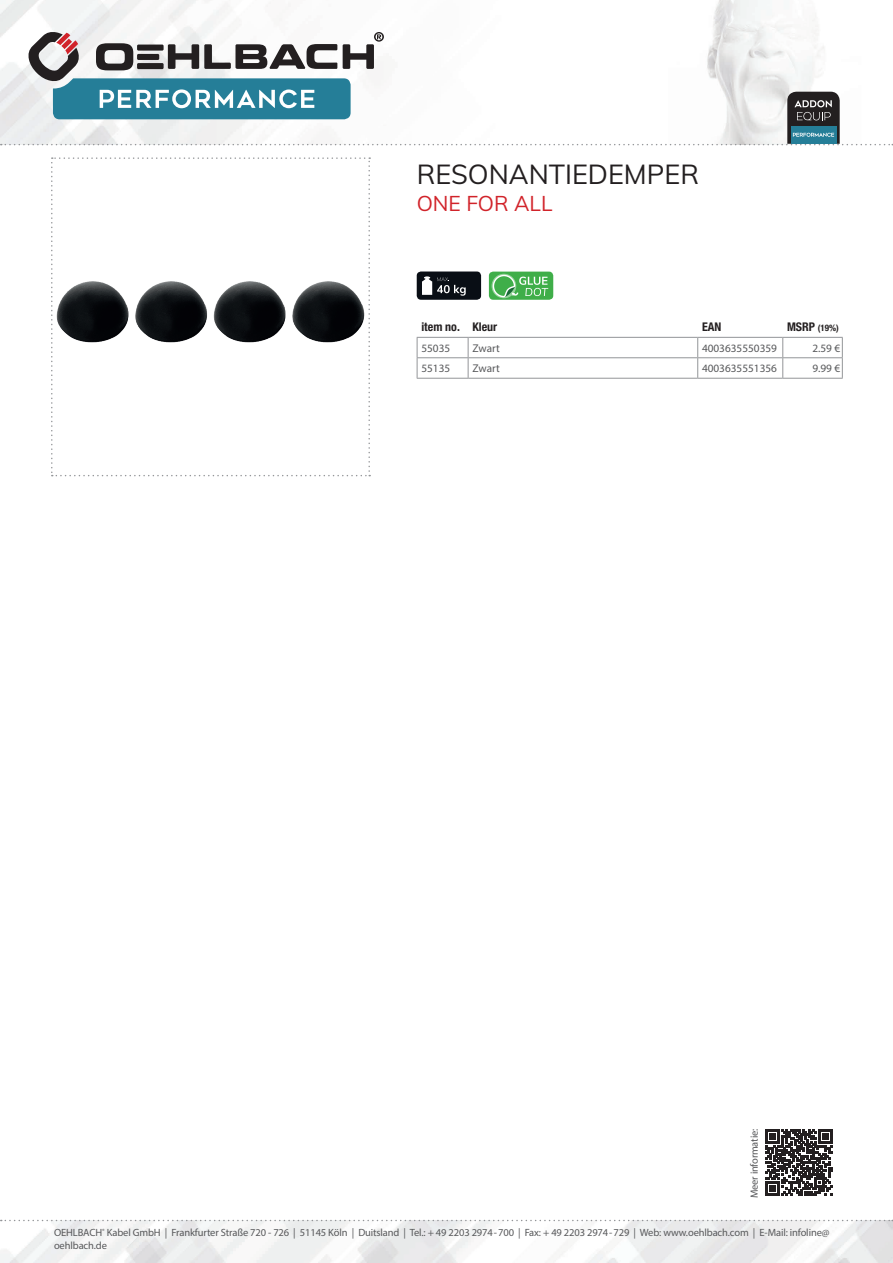
<style>
.page{position:relative;width:893px;height:1263px;background:#fff}
.page>*{position:absolute;margin:0;border:0;box-sizing:border-box;transform-origin:0 0}
.t1{font:27px "Muli";color:#231f20}
.t2{font:21px "Muli";color:#d1232a}
.t3{font:700 condensed 12px "Helvetica Neue LTW1 G";color:#231f20}
.t4{font:11.25px "Myriad Pro";color:#57585a}
.t5{font:10.5px/12.6px "Myriad Pro";letter-spacing:-.01em;color:#57585a}
.t6{font:700 condensed 9px "Helvetica Neue LTW1 G";color:#231f20}
.s1{font-size:12px}
</style>
<div class="page">
<img style="left:0;top:1220px;width:893px;height:43px">
<img style="left:0;top:0;width:818px;height:145px">
<svg style="left:1px;top:1220px;width:892px;height:1px"></svg>
<svg style="left:51px;top:157px;width:319px;height:319px"></svg>
<div style="left:417px;top:271px;width:64px;height:29px;background:#090e15;border-radius:4px"></div>
<svg style="left:422px;top:276px;width:44px;height:20px"></svg>
<div style="left:489px;top:272px;width:64px;height:28px;background:#3fae49;border-radius:4px"></div>
<svg style="left:492px;top:274px;width:56px;height:24px"></svg>
<svg style="left:766px;top:1129px;width:66px;height:67px"></svg>
<svg style="left:1px;top:31px;width:892px;height:114px"></svg>
<svg style="left:417px;top:336px;width:426px;height:42px"></svg>
<hr style="left:417px;top:378px;width:51px;height:1px;background:#939598">
<hr style="left:468px;top:378px;width:230px;height:1px;background:#939598">
<hr style="left:698px;top:378px;width:85px;height:1px;background:#939598">
<hr style="left:783px;top:378px;width:60px;height:1px;background:#939598">
<hr style="left:417px;top:337px;width:51px;height:1px;background:#939598">
<hr style="left:468px;top:337px;width:230px;height:1px;background:#939598">
<hr style="left:698px;top:337px;width:85px;height:1px;background:#939598">
<hr style="left:783px;top:337px;width:60px;height:1px;background:#939598">
<h1 class="t1" style="left:417px;top:155px;width:284px">RESONANTIEDEMPER</h1>
<h2 class="t2" style="left:417px;top:188px;width:137px">ONE FOR ALL</h2>
<p class="t3" style="left:421px;top:320px;width:77px">item no. Kleur</p>
<p class="t3" style="left:702px;top:320px;width:21px">EAN</p>
<p class="t6" style="left:787px;top:323px;width:53px"><span class="s1">MSRP</span> (19%)</p>
<p class="t4" style="left:421px;top:341px;width:30px">55035</p>
<p class="t4" style="left:472px;top:341px;width:29px">Zwart</p>
<p class="t4" style="left:702px;top:341px;width:77px">4003635550359</p>
<p class="t4" style="left:812px;top:341px;width:29px">2.59 €</p>
<p class="t4" style="left:421px;top:361px;width:30px">55135</p>
<p class="t4" style="left:472px;top:361px;width:29px">Zwart</p>
<p class="t4" style="left:702px;top:361px;width:77px">4003635551356</p>
<p class="t4" style="left:812px;top:361px;width:29px">9.99 €</p>
<p class="t5" style="left:748px;top:1198px;width:71px;rotate:-90deg">Meer informatie:</p>
<p class="t5" style="left:54px;top:1226px;width:777px">OEHLBACH<sup>®</sup> Kabel GmbH | Frankfurter Straße 720 - 726 | 51145 Köln | Duitsland | Tel.: + 49 2203 2974-700 | Fax: + 49 2203 2974-729 | Web: www.oehlbach.com | E-Mail: infoline@ oehlbach.de</p>
</div>
